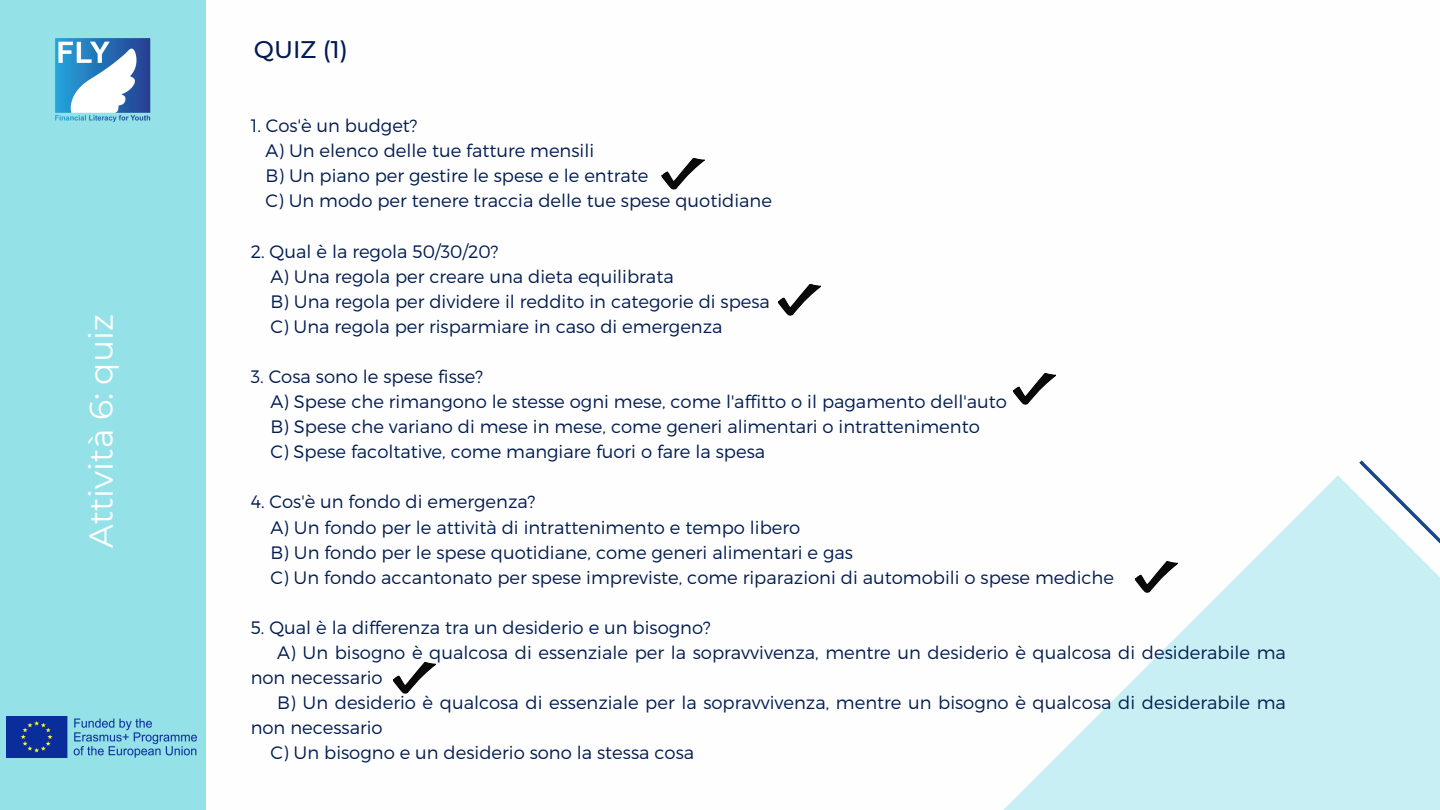
<style>
.page{position:relative;width:1440px;height:810px;background:#fff}
.page>*{position:absolute;margin:0;border:0;box-sizing:border-box;transform-origin:0 0}
.t1{font:33px "Montserrat";color:#fff}
.t2{font:500 24px "Montserrat";color:#011c50}
.t3{font:300 18px/25.1px "Montserrat";color:#011c50}
</style>
<div class="page">
<div style="left:0;top:0;width:205px;height:810px;background:#95e1e8"></div>
<svg style="left:1003px;top:475px;width:437px;height:335px;fill:#c8eff3"></svg>
<img style="left:55px;top:38px;width:96px;height:84px">
<img style="left:7px;top:716px;width:189px;height:42px">
<svg style="left:1359px;top:460px;width:81px;height:202px"></svg>
<svg style="left:662px;top:158px;width:42px;height:32px"></svg>
<svg style="left:778px;top:284px;width:43px;height:32px"></svg>
<svg style="left:1013px;top:373px;width:43px;height:32px"></svg>
<svg style="left:1135px;top:561px;width:43px;height:32px"></svg>
<svg style="left:393px;top:662px;width:43px;height:32px"></svg>
<p class="t1" style="left:81px;top:548px;width:235px;rotate:-90deg">Attività 6: quiz</p>
<p class="t2" style="left:254px;top:35px;width:95px">QUIZ (1)</p>
<p class="t3" style="left:251px;top:112px;width:168px">1. Cos'è un budget?</p>
<p class="t3" style="left:265px;top:137px;width:330px">A) Un elenco delle tue fatture mensili</p>
<p class="t3" style="left:265px;top:162px;width:385px">B) Un piano per gestire le spese e le entrate</p>
<p class="t3" style="left:265px;top:188px;width:508px">C) Un modo per tenere traccia delle tue spese quotidiane</p>
<p class="t3" style="left:251px;top:238px;width:249px">2. Qual è la regola 50/30/20?</p>
<p class="t3" style="left:270px;top:263px;width:405px">A) Una regola per creare una dieta equilibrata</p>
<p class="t3" style="left:270px;top:288px;width:501px">B) Una regola per dividere il reddito in categorie di spesa</p>
<p class="t3" style="left:270px;top:313px;width:454px">C) Una regola per risparmiare in caso di emergenza</p>
<p class="t3" style="left:251px;top:363px;width:234px">3. Cosa sono le spese fisse?</p>
<p class="t3" style="left:270px;top:388px;width:738px">A) Spese che rimangono le stesse ogni mese, come l'affitto o il pagamento dell'auto</p>
<p class="t3" style="left:270px;top:413px;width:711px">B) Spese che variano di mese in mese, come generi alimentari o intrattenimento</p>
<p class="t3" style="left:270px;top:438px;width:496px">C) Spese facoltative, come mangiare fuori o fare la spesa</p>
<p class="t3" style="left:251px;top:489px;width:286px">4. Cos'è un fondo di emergenza?</p>
<p class="t3" style="left:270px;top:514px;width:531px">A) Un fondo per le attività di intrattenimento e tempo libero</p>
<p class="t3" style="left:270px;top:539px;width:584px">B) Un fondo per le spese quotidiane, come generi alimentari e gas</p>
<p class="t3" style="left:270px;top:564px;width:845px">C) Un fondo accantonato per spese impreviste, come riparazioni di automobili o spese mediche</p>
<p class="t3" style="left:251px;top:614px;width:462px">5. Qual è la differenza tra un desiderio e un bisogno?</p>
<p class="t3" style="left:251px;top:639px;width:1037px;text-indent:27px">A) Un bisogno è qualcosa di essenziale per la sopravvivenza, mentre un desiderio è qualcosa di desiderabile ma non necessario</p>
<p class="t3" style="left:251px;top:689px;width:1037px;text-indent:27px">B) Un desiderio è qualcosa di essenziale per la sopravvivenza, mentre un bisogno è qualcosa di desiderabile ma non necessario</p>
<p class="t3" style="left:270px;top:739px;width:425px">C) Un bisogno e un desiderio sono la stessa cosa</p>
</div>
